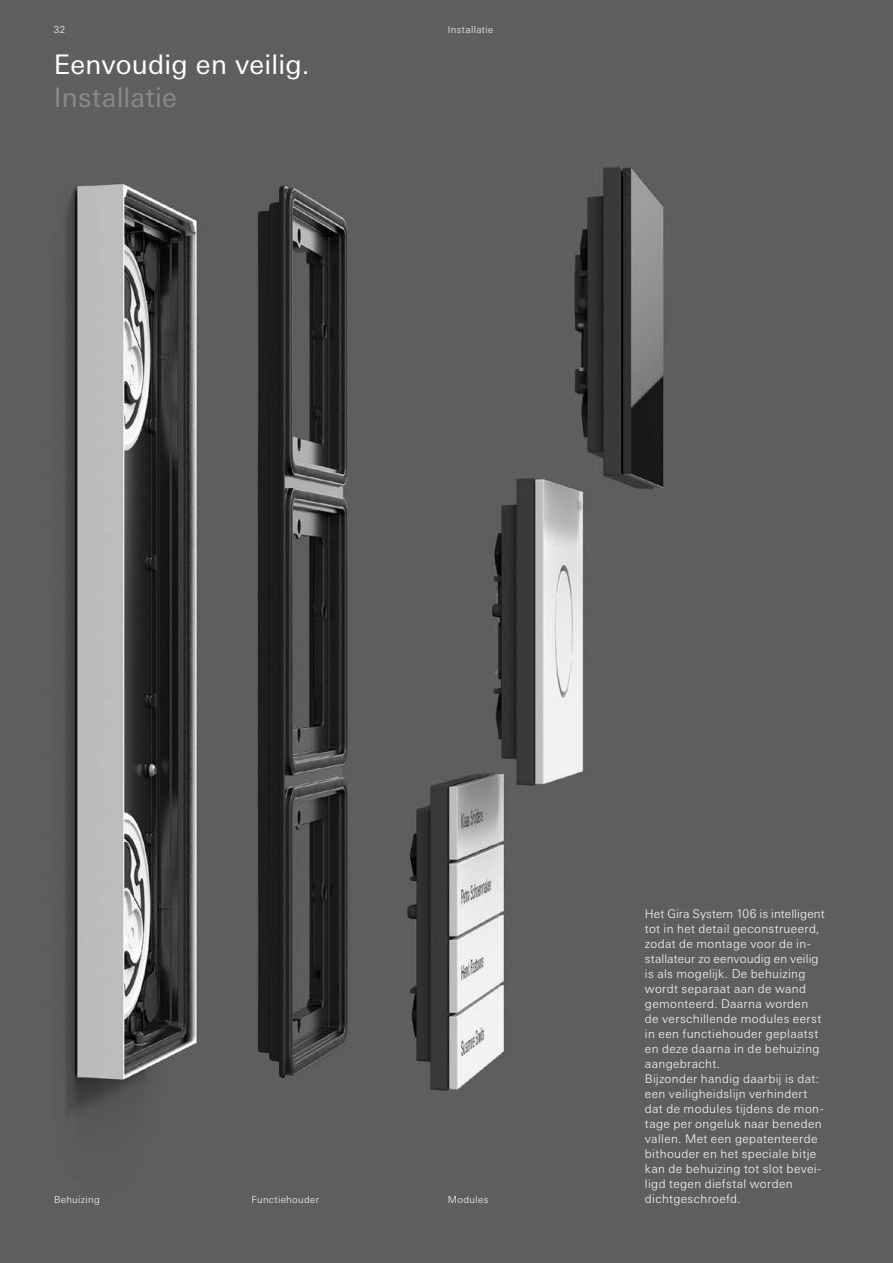
<style>
.page{position:relative;width:893px;height:1263px;background:#fff}
.page>*{position:absolute;margin:0;border:0;box-sizing:border-box;transform-origin:0 0}
.t1{font:27px "Univers Next W1 G";letter-spacing:.005em;color:#fff}
.t2{font:27px "Univers Next W1 G";letter-spacing:.01em;color:#8a8a8d}
.t3{font:300 12px/15px "Univers Next W1 G";letter-spacing:.03em;color:#fff}
.t4{font:300 9.75px "Univers Next W1 G";letter-spacing:.035em;color:#fff}
</style>
<div class="page">
<img style="left:0;top:0;width:893px;height:1263px">
<p class="t4" style="left:54px;top:23px;width:13px">32</p>
<p class="t4" style="left:448px;top:23px;width:47px">Installatie</p>
<h1 class="t1" style="left:54px;top:49px;width:257px">Eenvoudig en veilig.</h1>
<h1 class="t2" style="left:54px;top:81px;width:125px">Installatie</h1>
<p class="t3" style="left:645px;top:906px;width:181px">Het Gira System 106 is intelligent tot in het detail geconstrueerd, zodat de montage voor de in&shy;stallateur zo eenvoudig en veilig is als mogelijk. De behuizing wordt separaat aan de wand gemonteerd. Daarna worden de verschillende modules eerst in een functiehouder geplaatst en deze daarna in de behuizing aangebracht.<br>Bijzonder handig daarbij is dat: een veiligheidslijn verhindert dat de modules tijdens de mon&shy;tage per ongeluk naar beneden vallen. Met een gepatenteerde bithouder en het speciale bitje kan de behuizing tot slot bevei&shy;ligd tegen diefstal worden</p>
<p class="t4" style="left:54px;top:1193px;width:47px">Behuizing</p>
<p class="t4" style="left:251px;top:1193px;width:69px">Functiehouder</p>
<p class="t4" style="left:448px;top:1193px;width:42px">Modules</p>
<p class="t3" style="left:645px;top:1191px;width:97px">dichtgeschroefd.</p>
</div>
